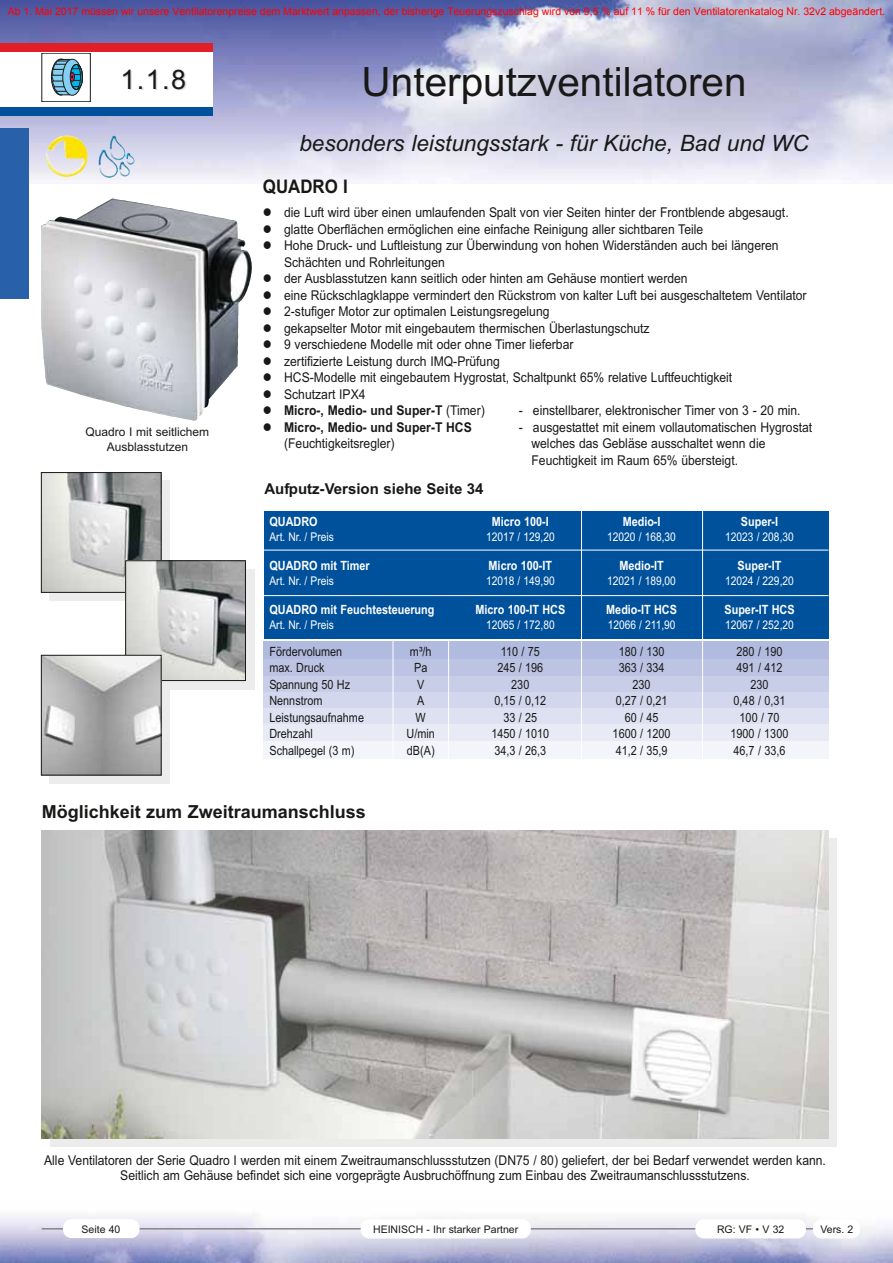
<style>
.page{position:relative;width:893px;height:1263px;background:#fff}
.page>*{position:absolute;margin:0;border:0;box-sizing:border-box;transform-origin:0 0}
.t1{font:40.5px "Arial";color:#181917}
.t2{font:27px "Arial";color:#181917}
.t3{font:italic 22.5px "Arial";color:#181917}
.t4{font:700 18.75px "Arial";color:#181917;scale:.9 1}
.t5{font:700 18px "Arial";color:#181917}
.t6{font:700 15px "Arial";color:#181917}
.t7{font:13.5px/16.5px "Arial";color:#181917;scale:.9 1}
.t8{font:700 13.5px "Arial";color:#181917;scale:.9 1}
.t9{font:12.75px "Arial";color:#181917;scale:.85 1}
.t10{font:700 12.75px "Arial";color:#fff;scale:.85 1}
.t11{font:12px "Arial";color:#fff;scale:.85 1}
.t12{font:12px/14.4px "Arial";color:#181917;text-align:center}
.t13{font:10.5px "Arial";color:#f00}
.t14{font:10.5px "Arial";color:#181917}
.s1{font-weight:700}
</style>
<div class="page">
<img style="left:0;top:1215px;width:893px;height:48px">
<img style="left:0;top:0;width:892px;height:180px">
<hr style="left:42px;top:1228px;width:786px;height:2px;background:#878786">
<div style="left:695px;top:1219px;width:111px;height:19px;background:#fff;border-radius:9px"></div>
<div style="left:63px;top:1219px;width:77px;height:19px;background:#fff;border-radius:9px"></div>
<div style="left:0;top:128px;width:29px;height:170px;background:#2860aa"></div>
<div style="left:0;top:43px;width:212px;height:73px;background:#fff"></div>
<div style="left:0;top:43px;width:212px;height:9px;background:#e21e26"></div>
<div style="left:0;top:107px;width:212px;height:9px;background:#00519b"></div>
<div style="left:42px;top:53px;width:49px;height:49px;border:1px solid #1c1b1a"></div>
<svg style="left:51px;top:59px;width:32px;height:37px"></svg>
<div style="left:361px;top:1219px;width:170px;height:19px;background:#fff;border-radius:9px"></div>
<div style="left:813px;top:1219px;width:47px;height:19px;background:#fff;border-radius:9px"></div>
<div style="left:49px;top:481px;width:121px;height:120px;background:#edecec"></div>
<div style="left:134px;top:569px;width:120px;height:120px;background:#edecec"></div>
<div style="left:49px;top:663px;width:121px;height:121px;background:#edecec"></div>
<div style="left:50px;top:839px;width:787px;height:308px;background:#edecec"></div>
<div style="left:264px;top:511px;width:564px;height:128px;background:#00519b"></div>
<div style="left:263px;top:641px;width:565px;height:19px;background:#b1badf"></div>
<div style="left:263px;top:660px;width:565px;height:17px;background:#bdc4e3"></div>
<div style="left:263px;top:676px;width:565px;height:16px;background:#c9cee8"></div>
<div style="left:263px;top:692px;width:565px;height:16px;background:#d3d7ed"></div>
<div style="left:263px;top:708px;width:565px;height:17px;background:#dee1f2"></div>
<div style="left:263px;top:725px;width:565px;height:17px;background:#e8eaf6"></div>
<div style="left:263px;top:742px;width:565px;height:17px;background:#f4f5fb"></div>
<hr style="left:393px;top:640px;width:1px;height:120px;background:#fff">
<hr style="left:448px;top:640px;width:1px;height:120px;background:#fff">
<hr style="left:263px;top:550px;width:565px;height:1px;background:#fff">
<hr style="left:263px;top:595px;width:565px;height:1px;background:#fff">
<img style="left:43px;top:474px;width:117px;height:117px">
<div style="left:41px;top:472px;width:121px;height:121px;border:1px solid #181917"></div>
<img style="left:127px;top:562px;width:117px;height:117px">
<div style="left:125px;top:560px;width:121px;height:121px;border:1px solid #181917"></div>
<img style="left:42px;top:198px;width:210px;height:223px">
<hr style="left:702px;top:511px;width:1px;height:250px;background:#fff">
<hr style="left:581px;top:511px;width:1px;height:250px;background:#fff">
<img style="left:109px;top:136px;width:16px;height:24px">
<img style="left:42px;top:830px;width:786px;height:308px">
<img style="left:43px;top:657px;width:117px;height:116px">
<div style="left:41px;top:655px;width:121px;height:120px;border:1px solid #181917"></div>
<img style="left:48px;top:135px;width:40px;height:39px">
<p class="t13" style="left:8px;top:4px;width:879px">Ab 1. Mai 2017 müssen wir unsere Ventilatorenpreise dem Marktwert anpassen, der bisherige Teuerungszuschlag wird von 9,5 % auf 11 % für den Ventilatorenkatalog Nr. 32v2 abgeändert.</p>
<h2 class="t2" style="left:121px;top:69px;width:67px">1.1.8</h2>
<p class="t12" style="left:86px;top:426px;width:125px">Quadro I mit seitlichem<br>Ausblasstutzen</p>
<h1 class="t1" style="left:362px;top:67px;width:386px">Unterputzventilatoren</h1>
<h3 class="t3" style="left:299px;top:135px;width:511px">besonders leistungsstark - für Küche, Bad und WC</h3>
<h3 class="t4" style="left:263px;top:180px;width:96px">QUADRO I</h3>
<p class="t7" style="left:284px;top:205px;width:582px">die Luft wird über einen umlaufenden Spalt von vier Seiten hinter der Frontblende abgesaugt. glatte Oberflächen ermöglichen eine einfache Reinigung aller sichtbaren Teile<br>Hohe Druck- und Luftleistung zur Überwindung von hohen Widerständen auch bei längeren Schächten und Rohrleitungen<br>der Ausblasstutzen kann seitlich oder hinten am Gehäuse montiert werden<br>eine Rückschlagklappe vermindert den Rückstrom von kalter Luft bei ausgeschaltetem Ventilator 2-stufiger Motor zur optimalen Leistungsregelung<br>gekapselter Motor mit eingebautem thermischen Überlastungschutz<br>9 verschiedene Modelle mit oder ohne Timer lieferbar<br>zertifizierte Leistung durch IMQ-Prüfung<br>HCS-Modelle mit eingebautem Hygrostat, Schaltpunkt 65% relative Luftfeuchtigkeit<br>Schutzart IPX4<br><span class="s1">Micro-, Medio- und Super-T</span> (Timer)</p>
<p class="t7" style="left:519px;top:403px;width:315px">- einstellbarer, elektronischer Timer von 3 - 20 min.</p>
<p class="t8" style="left:284px;top:422px;width:210px">Micro-, Medio- und Super-T HCS</p>
<p class="t7" style="left:519px;top:420px;width:327px">- ausgestattet mit einem vollautomatischen Hygrostat</p>
<p class="t7" style="left:284px;top:436px;width:124px">(Feuchtigkeitsregler)</p>
<p class="t7" style="left:531px;top:436px;width:261px">welches das Gebläse ausschaltet wenn die<br>Feuchtigkeit im Raum 65% übersteigt.</p>
<p class="t6" style="left:264px;top:483px;width:221px">Aufputz-Version siehe Seite 34</p>
<p class="t10" style="left:269px;top:517px;width:58px">QUADRO</p>
<p class="t10" style="left:492px;top:517px;width:68px">Micro 100-I</p>
<p class="t10" style="left:623px;top:517px;width:46px">Medio-I</p>
<p class="t10" style="left:741px;top:517px;width:45px">Super-I</p>
<p class="t11" style="left:269px;top:532px;width:77px">Art. Nr. / Preis</p>
<p class="t11" style="left:486px;top:532px;width:82px">12017 / 129,20</p>
<p class="t11" style="left:607px;top:532px;width:82px">12020 / 168,30</p>
<p class="t11" style="left:725px;top:532px;width:82px">12023 / 208,30</p>
<p class="t10" style="left:269px;top:561px;width:120px">QUADRO mit Timer</p>
<p class="t10" style="left:489px;top:561px;width:76px">Micro 100-IT</p>
<p class="t10" style="left:619px;top:561px;width:54px">Medio-IT</p>
<p class="t10" style="left:737px;top:561px;width:53px">Super-IT</p>
<p class="t11" style="left:269px;top:576px;width:77px">Art. Nr. / Preis</p>
<p class="t11" style="left:486px;top:576px;width:82px">12018 / 149,90</p>
<p class="t11" style="left:607px;top:576px;width:82px">12021 / 189,00</p>
<p class="t11" style="left:725px;top:576px;width:82px">12024 / 229,20</p>
<p class="t10" style="left:269px;top:605px;width:196px">QUADRO mit Feuchtesteuerung</p>
<p class="t10" style="left:475px;top:605px;width:107px">Micro 100-IT HCS</p>
<p class="t10" style="left:606px;top:605px;width:85px">Medio-IT HCS</p>
<p class="t10" style="left:724px;top:605px;width:84px">Super-IT HCS</p>
<p class="t11" style="left:269px;top:620px;width:77px">Art. Nr. / Preis</p>
<p class="t11" style="left:486px;top:620px;width:82px">12065 / 172,80</p>
<p class="t11" style="left:608px;top:620px;width:81px">12066 / 211,90</p>
<p class="t11" style="left:725px;top:620px;width:82px">12067 / 252,20</p>
<p class="t9" style="left:269px;top:647px;width:87px">Fördervolumen</p>
<p class="t9" style="left:410px;top:647px;width:27px">m³/h</p>
<p class="t9" style="left:501px;top:647px;width:47px">110 / 75</p>
<p class="t9" style="left:619px;top:647px;width:55px">180 / 130</p>
<p class="t9" style="left:736px;top:647px;width:55px">280 / 190</p>
<p class="t9" style="left:269px;top:663px;width:66px">max. Druck</p>
<p class="t9" style="left:414px;top:663px;width:17px">Pa</p>
<p class="t9" style="left:497px;top:663px;width:55px">245 / 196</p>
<p class="t9" style="left:619px;top:663px;width:55px">363 / 334</p>
<p class="t9" style="left:736px;top:663px;width:55px">491 / 412</p>
<p class="t9" style="left:269px;top:680px;width:96px">Spannung 50 Hz</p>
<p class="t9" style="left:417px;top:680px;width:10px">V</p>
<p class="t9" style="left:511px;top:680px;width:23px">230</p>
<p class="t9" style="left:632px;top:680px;width:23px">230</p>
<p class="t9" style="left:750px;top:680px;width:23px">230</p>
<p class="t9" style="left:269px;top:696px;width:64px">Nennstrom</p>
<p class="t9" style="left:417px;top:696px;width:10px">A</p>
<p class="t9" style="left:494px;top:696px;width:62px">0,15 / 0,12</p>
<p class="t9" style="left:616px;top:696px;width:62px">0,27 / 0,21</p>
<p class="t9" style="left:733px;top:696px;width:62px">0,48 / 0,31</p>
<p class="t9" style="left:269px;top:713px;width:113px">Leistungsaufnahme</p>
<p class="t9" style="left:416px;top:713px;width:14px">W</p>
<p class="t9" style="left:503px;top:713px;width:41px">33 / 25</p>
<p class="t9" style="left:625px;top:713px;width:41px">60 / 45</p>
<p class="t9" style="left:739px;top:713px;width:48px">100 / 70</p>
<p class="t9" style="left:269px;top:729px;width:53px">Drehzahl</p>
<p class="t9" style="left:407px;top:729px;width:35px">U/min</p>
<p class="t9" style="left:491px;top:729px;width:70px">1450 / 1010</p>
<p class="t9" style="left:613px;top:729px;width:70px">1600 / 1200</p>
<p class="t9" style="left:730px;top:729px;width:70px">1900 / 1300</p>
<p class="t9" style="left:269px;top:746px;width:101px">Schallpegel (3 m)</p>
<p class="t9" style="left:407px;top:746px;width:34px">dB(A)</p>
<p class="t9" style="left:494px;top:746px;width:62px">34,3 / 26,3</p>
<p class="t9" style="left:616px;top:746px;width:62px">41,2 / 35,9</p>
<p class="t9" style="left:733px;top:746px;width:62px">46,7 / 33,6</p>
<h3 class="t5" style="left:42px;top:805px;width:326px">Möglichkeit zum Zweitraumanschluss</h3>
<p class="t7" style="left:44px;top:1155px;width:870px;line-height:15px;text-align:center">Alle Ventilatoren der Serie Quadro I werden mit einem Zweitraumanschlussstutzen (DN75 / 80) geliefert, der bei Bedarf verwendet werden kann.<br>Seitlich am Gehäuse befindet sich eine vorgeprägte Ausbruchöffnung zum Einbau des Zweitraumanschlussstutzens.</p>
<p class="t14" style="left:82px;top:1225px;width:40px">Seite 40</p>
<p class="t14" style="left:717px;top:1225px;width:69px">RG: VF • V 32</p>
<p class="t14" style="left:373px;top:1225px;width:147px">HEINISCH - Ihr starker Partner</p>
<p class="t14" style="left:820px;top:1225px;width:34px">Vers. 2</p>
</div>
